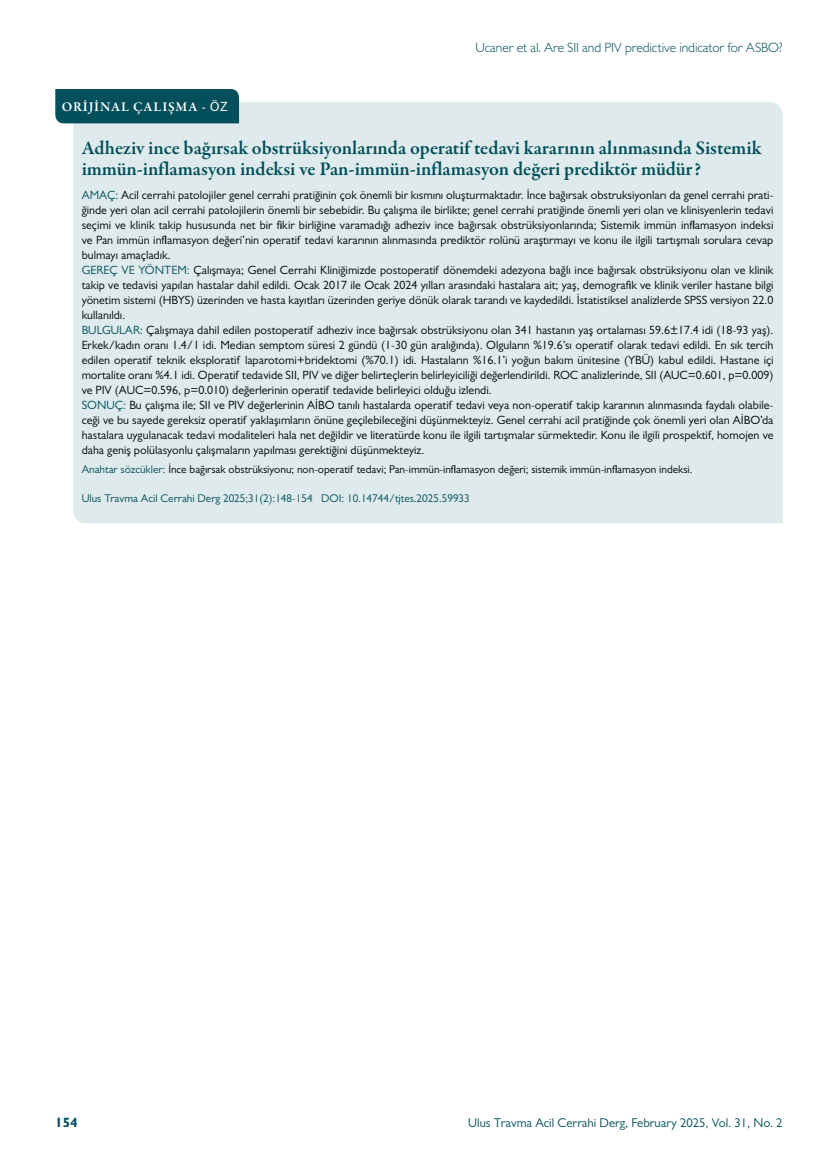
<style>
.page{position:relative;width:838px;height:1170px;background:#fff}
.page>*{position:absolute;margin:0;border:0;box-sizing:border-box;transform-origin:0 0}
.t1{font:600 19.5px/21px "Garamond Premr Pro";color:#004f5a}
.t2{font:300 13.5px "Gill Sans MT Pro";letter-spacing:-.005em;color:#004f5a}
.t3{font:600 13.5px "Garamond Premr Pro";letter-spacing:.06em;color:#fff}
.t4{font:700 13.5px "Gill Sans MT Pro";color:#004f5a}
.t5{font:12.75px "Gill Sans MT Pro";color:#004f5a}
.t6{font:12px/15px "Gill Sans MT Pro";color:#000}
.t7{font:11.25px "Gill Sans MT Pro";color:#000}
.t8{font:11.25px "Gill Sans MT Pro";color:#004f5a}
.s1{font-family:"Myriad Pro";font-weight:400}
.s2{color:#004f5a}
</style>
<div class="page">
<div style="left:73px;top:102px;width:709px;height:421px;background:#deeaec"></div>
<div style="left:55px;top:89px;width:184px;height:34px;background:#004f5a"></div>
<p class="t3" style="left:62px;top:99px;width:167px">ORİJİNAL ÇALIŞMA - <span class="s1">ÖZ</span></p>
<p class="t2" style="left:475px;top:39px;width:309px">Ucaner et al. Are SII and PIV predictive indicator for ASBO?</p>
<h1 class="t1" style="left:82px;top:138px;width:681px">Adheziv ince bağırsak obstrüksiyonlarında operatif tedavi kararının alınmasında Sistemik immün-inflamasyon indeksi ve Pan-immün-inflamasyon değeri prediktör müdür?</h1>
<p class="t6" style="left:82px;top:187px;width:693px"><span class="s2">AMAÇ:</span> Acil cerrahi patolojiler genel cerrahi pratiğinin çok önemli bir kısmını oluşturmaktadır. İnce bağırsak obstruksiyonları da genel cerrahi prati&shy;ğinde yeri olan acil cerrahi patolojilerin önemli bir sebebidir. Bu çalışma ile birlikte; genel cerrahi pratiğinde önemli yeri olan ve klinisyenlerin tedavi seçimi ve klinik takip hususunda net bir fikir birliğine varamadığı adheziv ince bağırsak obstrüksiyonlarında; Sistemik immün inflamasyon indeksi ve Pan immün inflamasyon değeri’nin operatif tedavi kararının alınmasında prediktör rolünü araştırmayı ve konu ile ilgili tartışmalı sorulara cevap bulmayı amaçladık.<br><span class="s2">GEREÇ VE YÖNTEM:</span> Çalışmaya; Genel Cerrahi Kliniğimizde postoperatif dönemdeki adezyona bağlı ince bağırsak obstrüksiyonu olan ve klinik takip ve tedavisi yapılan hastalar dahil edildi. Ocak 2017 ile Ocak 2024 yılları arasındaki hastalara ait; yaş, demografik ve klinik veriler hastane bilgi yönetim sistemi (HBYS) üzerinden ve hasta kayıtları üzerinden geriye dönük olarak tarandı ve kaydedildi. İstatistiksel analizlerde SPSS versiyon 22.0 kullanıldı.<br><span class="s2">BULGULAR:</span> Çalışmaya dahil edilen postoperatif adheziv ince bağırsak obstrüksiyonu olan 341 hastanın yaş ortalaması 59.6±17.4 idi (18-93 yaş).<br>Erkek/kadın oranı 1.4/1 idi. Median semptom süresi 2 gündü (1-30 gün aralığında). Olguların %19.6’sı operatif olarak tedavi edildi. En sık tercih edilen operatif teknik eksploratif laparotomi+bridektomi (%70.1) idi. Hastaların %16.1’i yoğun bakım ünitesine (YBÜ) kabul edildi. Hastane içi mortalite oranı %4.1 idi. Operatif tedavide SII, PIV ve diğer belirteçlerin belirleyiciliği değerlendirildi. ROC analizlerinde, SII (AUC=0.601, p=0.009) ve PIV (AUC=0.596, p=0.010) değerlerinin operatif tedavide belirleyici olduğu izlendi.<br><span class="s2">SONUÇ:</span> Bu çalışma ile; SII ve PIV değerlerinin AİBO tanılı hastalarda operatif tedavi veya non-operatif takip kararının alınmasında faydalı olabile&shy;ceği ve bu sayede gereksiz operatif yaklaşımların önüne geçilebileceğini düşünmekteyiz. Genel cerrahi acil pratiğinde çok önemli yeri olan AİBO’da hastalara uygulanacak tedavi modaliteleri hala net değildir ve literatürde konu ile ilgili tartışmalar sürmektedir. Konu ile ilgili prospektif, homojen ve daha geniş polülasyonlu çalışmaların yapılması gerektiğini düşünmekteyiz.</p>
<p class="t7" style="left:82px;top:462px;width:612px"><span class="s2">Anahtar sözcükler:</span> İnce bağırsak obstrüksiyonu; non-operatif tedavi; Pan-immün-inflamasyon değeri; sistemik immün-inflamasyon indeksi.</p>
<p class="t8" style="left:82px;top:491px;width:390px">Ulus Travma Acil Cerrahi Derg 2025;31(2):148-154 DOI: 10.14744/tjtes.2025.59933</p>
<p class="t4" style="left:55px;top:1114px;width:24px">154</p>
<p class="t5" style="left:468px;top:1115px;width:316px">Ulus Travma Acil Cerrahi Derg, February 2025, Vol. 31, No. 2</p>
</div>
